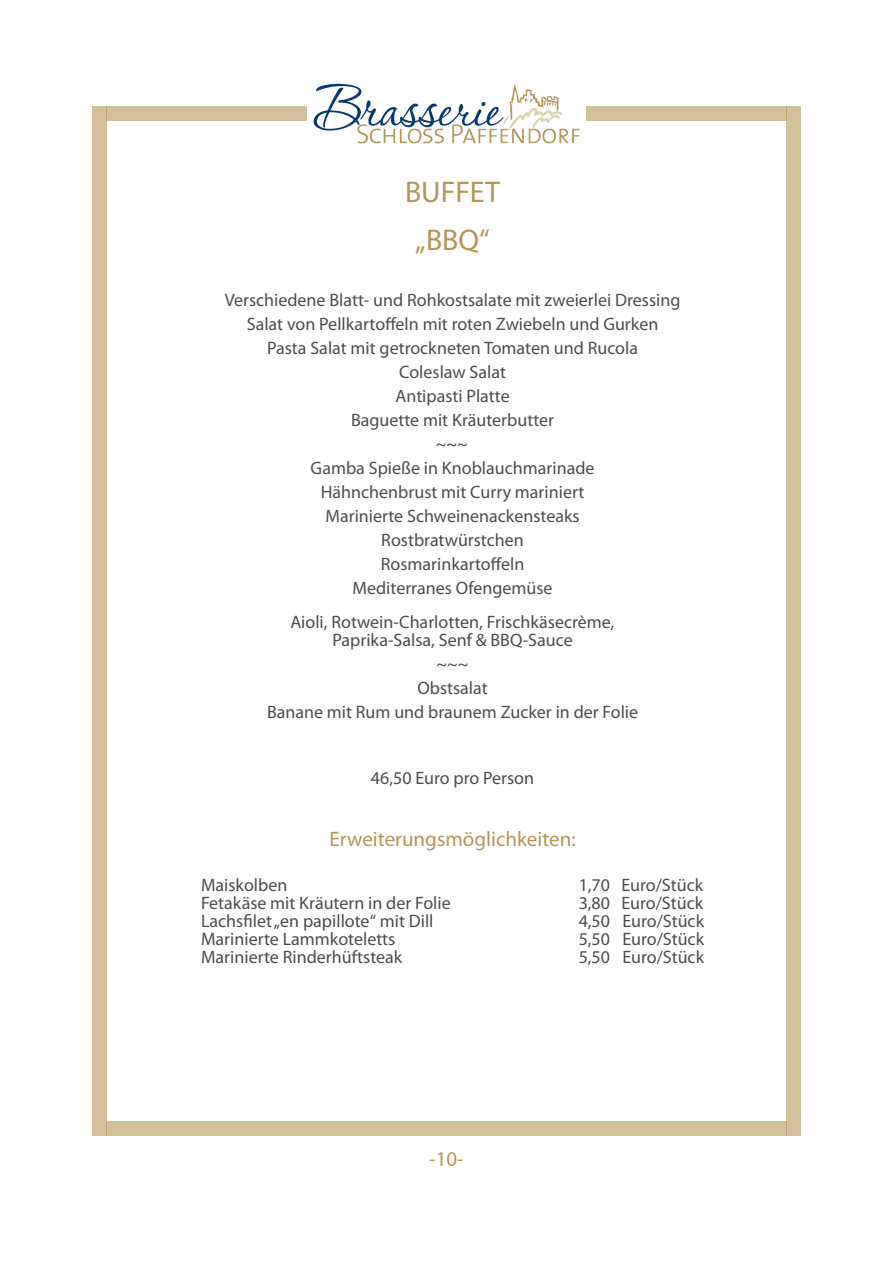
<style>
.page{position:relative;width:893px;height:1263px;background:#fff}
.page>*{position:absolute;margin:0;border:0;box-sizing:border-box;transform-origin:0 0}
.t1{font:30px/48px "Myriad Pro";color:#b59657;text-align:center}
.t2{font:21px "Myriad Pro";color:#b59657}
.t3{font:18px/24px "Myriad Pro";color:#4d4d4d;text-align:center}
</style>
<div class="page">
<div style="left:106px;top:106px;width:213px;height:14px;background:#d2c09a"></div>
<div style="left:574px;top:106px;width:213px;height:14px;background:#d2c09a"></div>
<div style="left:106px;top:1121px;width:681px;height:14px;background:#d2c09a"></div>
<div style="left:92px;top:106px;width:14px;height:1029px;background:#d2c09a"></div>
<div style="left:787px;top:106px;width:14px;height:1029px;background:#d2c09a"></div>
<img style="left:308px;top:83px;width:277px;height:61px">
<h1 class="t1" style="left:405px;top:171px;width:97px">BUFFET „BBQ“</h1>
<p class="t3" style="left:225px;top:289px;width:457px">Verschiedene Blatt- und Rohkostsalate mit zweierlei Dressing<br>Salat von Pellkartoffeln mit roten Zwiebeln und Gurken<br>Pasta Salat mit getrockneten Tomaten und Rucola<br>Coleslaw Salat<br>Antipasti Platte<br>Baguette mit Kräuterbutter<br>~~~<br>Gamba Spieße in Knoblauchmarinade<br>Hähnchenbrust mit Curry mariniert<br>Marinierte Schweinenackensteaks<br>Rostbratwürstchen<br>Rosmarinkartoffeln<br>Mediterranes Ofengemüse</p>
<p class="t3" style="left:290px;top:615px;width:326px;line-height:18px">Aioli, Rotwein-Charlotten, Frischkäsecrème,<br>Paprika-Salsa, Senf &amp; BBQ-Sauce</p>
<p class="t3" style="left:267px;top:654px;width:373px">~~~<br>Obstsalat<br>Banane mit Rum und braunem Zucker in der Folie</p>
<p class="t3" style="left:371px;top:768px;width:165px">46,50 Euro pro Person</p>
<p class="t2" style="left:329px;top:830px;width:248px">Erweiterungsmöglichkeiten:</p>
<p class="t3" style="left:201px;top:874px;width:88px">Maiskolben</p>
<p class="t3" style="left:579px;top:874px;width:126px">1,70 Euro/Stück</p>
<p class="t3" style="left:201px;top:892px;width:251px">Fetakäse mit Kräutern in der Folie</p>
<p class="t3" style="left:579px;top:892px;width:126px">3,80 Euro/Stück</p>
<p class="t3" style="left:201px;top:910px;width:234px">Lachsfilet„en papillote“ mit Dill</p>
<p class="t3" style="left:579px;top:910px;width:127px">4,50 Euro/Stück</p>
<p class="t3" style="left:201px;top:928px;width:196px">Marinierte Lammkoteletts</p>
<p class="t3" style="left:579px;top:928px;width:127px">5,50 Euro/Stück</p>
<p class="t3" style="left:201px;top:946px;width:203px">Marinierte Rinderhüftsteak</p>
<p class="t3" style="left:579px;top:946px;width:127px">5,50 Euro/Stück</p>
<p class="t2" style="left:429px;top:1151px;width:36px">-10-</p>
</div>
